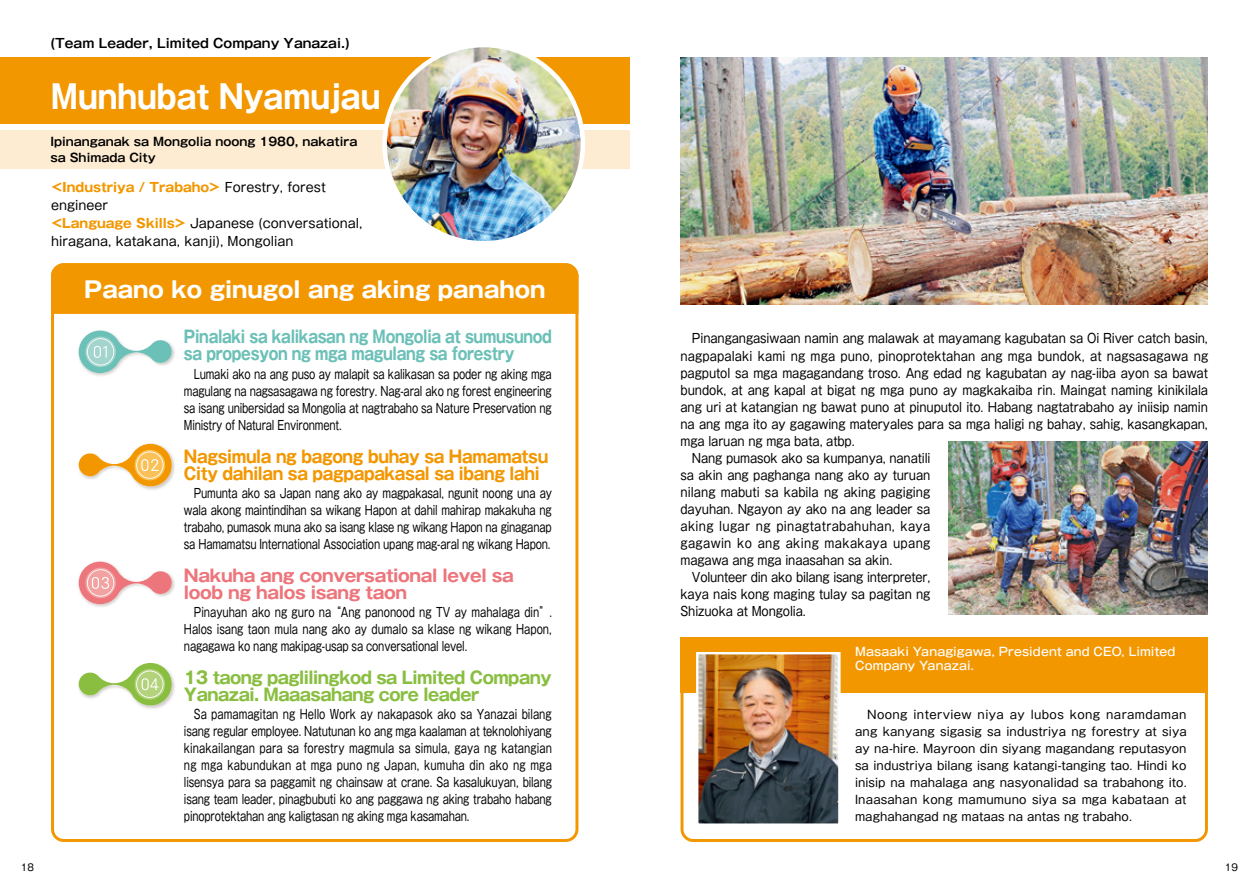
<style>
.page{position:relative;width:1259px;height:893px;background:#fff}
.page>*{position:absolute;margin:0;border:0;box-sizing:border-box;transform-origin:0 0}
.t1{font:700 32.7px "Gothic MB101 Pro";color:#fff;scale:.88 1}
.t2{font:700 22.5px "Gothic MB101 Pro";color:#fff}
.t3{font:700 16.95px/17px "Gothic MB101 Pro";letter-spacing:-.02em;color:#6bc0b7;scale:.83 1}
.t4{font:700 16.95px/17px "Gothic MB101 Pro";letter-spacing:-.02em;color:#f39700;scale:.91 1}
.t5{font:700 16.95px/17px "Gothic MB101 Pro";letter-spacing:-.03em;color:#89be41;scale:.96 1}
.t6{font:700 16.95px/17px "Gothic MB101 Pro";letter-spacing:-.02em;color:#ed757c}
.t7{font:12.75px/17px "Gothic MB101 Pro";letter-spacing:-.01em;color:#000;text-align:justify;scale:.78 1}
.t8{font:12.75px/17px "Gothic MB101 Pro";letter-spacing:-.01em;color:#000;scale:.9 1}
.t9{font:12.75px/18.1px "Gothic MB101 Pro";letter-spacing:-.01em;color:#000}
.t10{font:700 12.75px "Gothic MB101 Pro De";color:#000}
.t11{font:11.7px/17px "Gothic MB101 Pro";color:#000;text-align:justify}
.t12{font:500 11.7px/13.8px "Gothic MB101 Pro";letter-spacing:.01em;color:#fff}
.t13{font:700 11.7px/15.9px "Gothic MB101 Pro De";color:#000}
.t14{font:9.6px "Gothic MB101 Pro";color:#000}
.s1{font-weight:700;color:#f39700}
</style>
<div class="page">
<img style="left:948px;top:441px;width:260px;height:174px">
<div style="left:51px;top:263px;width:527px;height:579px;border:3px solid #f39700;border-radius:11px"></div>
<div style="left:51px;top:263px;width:527px;height:51px;background:#f39700"></div>
<div style="left:0;top:131px;width:629px;height:38px;background:#feecd2"></div>
<div style="left:0;top:58px;width:629px;height:66px;background:#f39700"></div>
<img style="left:78px;top:330px;width:97px;height:46px">
<svg style="left:79px;top:331px;width:93px;height:42px"></svg>
<img style="left:78px;top:443px;width:97px;height:47px">
<svg style="left:79px;top:444px;width:93px;height:42px"></svg>
<img style="left:78px;top:561px;width:97px;height:46px">
<svg style="left:79px;top:562px;width:93px;height:42px"></svg>
<img style="left:78px;top:676px;width:97px;height:33px">
<svg style="left:79px;top:663px;width:93px;height:42px"></svg>
<img style="left:384px;top:45px;width:199px;height:198px;border-radius:99px">
<div style="left:382px;top:43px;width:203px;height:203px;border:5px solid #fff;border-radius:50%"></div>
<div style="left:680px;top:640px;width:528px;height:202px;border:3px solid #f39700;border-radius:11px"></div>
<div style="left:680px;top:637px;width:528px;height:55px;background:#f39700"></div>
<img style="left:699px;top:655px;width:138px;height:168px">
<div style="left:696px;top:652px;width:144px;height:174px;border:2px solid #fff"></div>
<img style="left:680px;top:58px;width:528px;height:246px">
<p class="t10" style="left:50px;top:33px;width:301px">(Team Leader, Limited Company Yanazai.)</p>
<h1 class="t1" style="left:51px;top:69px;width:376px">Munhubat Nyamujau</h1>
<p class="t13" style="left:50px;top:133px;width:308px">Ipinanganak sa Mongolia noong 1980, nakatira sa Shimada City</p>
<p class="t9" style="left:51px;top:176px;width:313px"><span class="s1">&lt;Industriya / Trabaho&gt;</span> Forestry, forest engineer<br><span class="s1">&lt;Language Skills&gt;</span> Japanese (conversational, hiragana, katakana, kanji), Mongolian</p>
<h2 class="t2" style="left:84px;top:270px;width:463px">Paano ko ginugol ang aking panahon</h2>
<h3 class="t3" style="left:184px;top:326px;width:445px">Pinalaki sa kalikasan ng Mongolia at sumusunod sa propesyon ng mga magulang sa forestry</h3>
<p class="t7" style="left:184px;top:364px;width:473px">　Lumaki ako na ang puso ay malapit sa kalikasan sa poder ng aking mga magulang na nagsasagawa ng forestry. Nag-aral ako ng forest engineering sa isang unibersidad sa Mongolia at nagtrabaho sa Nature Preservation ng Ministry of Natural Environment.</p>
<h3 class="t4" style="left:184px;top:445px;width:402px">Nagsimula ng bagong buhay sa Hamamatsu<br>City dahilan sa pagpapakasal sa ibang lahi</h3>
<p class="t7" style="left:184px;top:483px;width:473px">　Pumunta ako sa Japan nang ako ay magpakasal, ngunit noong una ay wala akong maintindihan sa wikang Hapon at dahil mahirap makakuha ng trabaho, pumasok muna ako sa isang klase ng wikang Hapon na ginaganap sa Hamamatsu International Association upang mag-aral ng wikang Hapon.</p>
<h3 class="t6" style="left:184px;top:565px;width:331px">Nakuha ang conversational level sa loob ng halos isang taon</h3>
<p class="t7" style="left:184px;top:602px;width:473px">　Pinayuhan ako ng guro na “Ang panonood ng TV ay mahalaga din”.<br>Halos isang taon mula nang ako ay dumalo sa klase ng wikang Hapon, nagagawa ko nang makipag-usap sa conversational level.</p>
<h3 class="t5" style="left:184px;top:667px;width:384px">13 taong paglilingkod sa Limited Company<br>Yanazai. Maaasahang core leader</h3>
<p class="t7" style="left:184px;top:704px;width:473px">　Sa pamamagitan ng Hello Work ay nakapasok ako sa Yanazai bilang isang regular employee. Natutunan ko ang mga kaalaman at teknolohiyang kinakailangan para sa forestry magmula sa simula, gaya ng katangian ng mga kabundukan at mga puno ng Japan, kumuha din ako ng mga lisensya para sa paggamit ng chainsaw at crane. Sa kasalukuyan, bilang isang team leader, pinagbubuti ko ang paggawa ng aking trabaho habang pinoprotektahan ang kaligtasan ng aking mga kasamahan.</p>
<p class="t8" style="left:680px;top:328px;width:588px">　Pinangangasiwaan namin ang malawak at mayamang kagubatan sa Oi River catch basin, nagpapalaki kami ng mga puno, pinoprotektahan ang mga bundok, at nagsasagawa ng pagputol sa mga magagandang troso. Ang edad ng kagubatan ay nag-iiba ayon sa bawat bundok, at ang kapal at bigat ng mga puno ay magkakaiba rin. Maingat naming kinikilala ang uri at katangian ng bawat puno at pinuputol ito. Habang nagtatrabaho ay iniisip namin na ang mga ito ay gagawing materyales para sa mga haligi ng bahay, sahig, kasangkapan, mga laruan ng mga bata, atbp.<br>　Nang pumasok ako sa kumpanya, nanatili<br>sa akin ang paghanga nang ako ay turuan<br>nilang mabuti sa kabila ng aking pagiging<br>dayuhan. Ngayon ay ako na ang leader sa<br>aking lugar ng pinagtatrabahuhan, kaya<br>gagawin ko ang aking makakaya upang<br>magawa ang mga inaasahan sa akin.<br>　Volunteer din ako bilang isang interpreter,<br>kaya nais kong maging tulay sa pagitan ng<br>Shizuoka at Mongolia.</p>
<p class="t12" style="left:855px;top:643px;width:322px">Masaaki Yanagigawa, President and CEO, Limited<br>Company Yanazai.</p>
<p class="t11" style="left:855px;top:704px;width:333px">　Noong interview niya ay lubos kong naramdaman ang kanyang sigasig sa industriya ng forestry at siya ay na-hire. Mayroon din siyang magandang reputasyon sa industriya bilang isang katangi-tanging tao. Hindi ko inisip na mahalaga ang nasyonalidad sa trabahong ito.<br>Inaasahan kong mamumuno siya sa mga kabataan at maghahangad ng mataas na antas ng trabaho.</p>
<p class="t14" style="left:21px;top:859px;width:15px">18</p>
<p class="t14" style="left:1225px;top:859px;width:15px">19</p>
</div>
